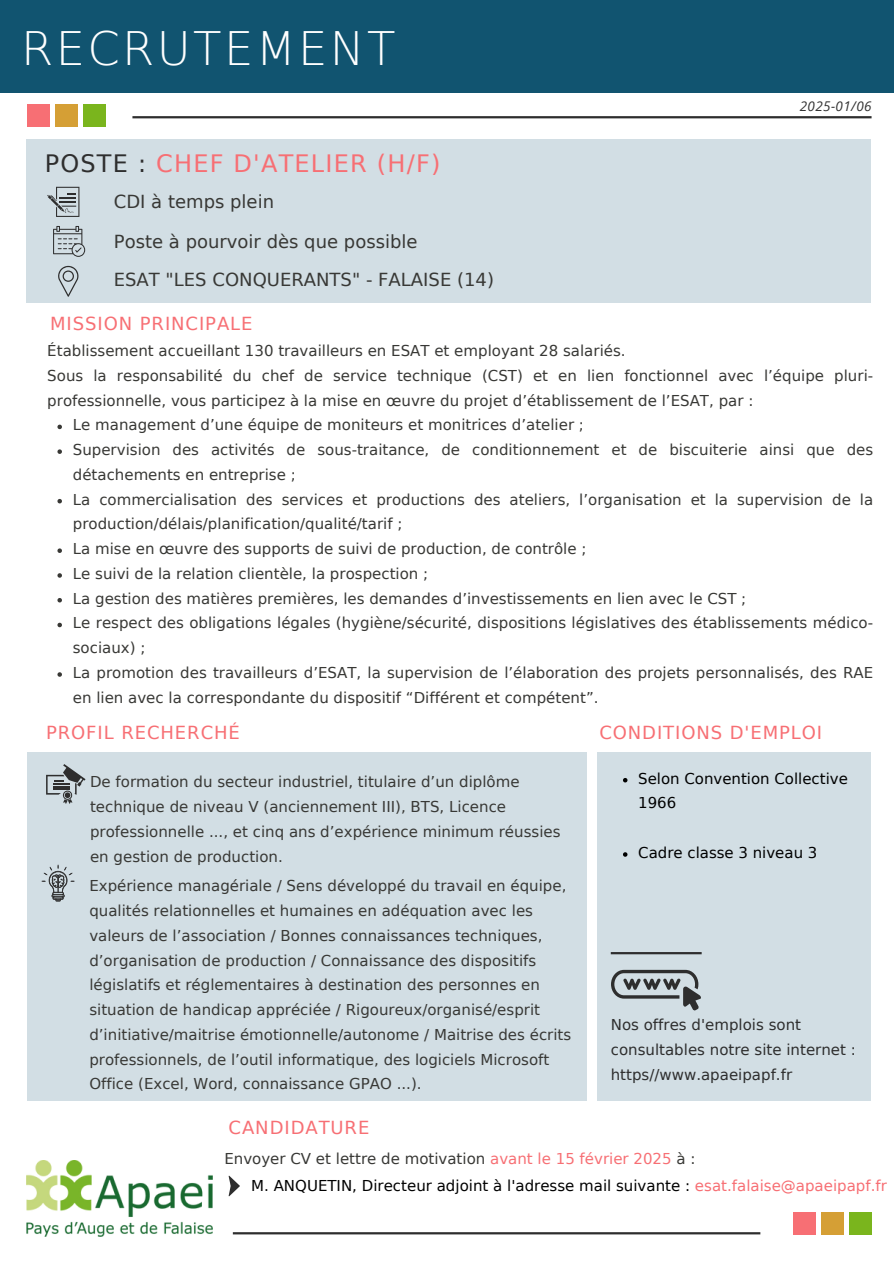
<style>
.page{position:relative;width:894px;height:1264px;background:#fff}
.page>*{position:absolute;margin:0;border:0;box-sizing:border-box;transform-origin:0 0}
.t1{font:200 46.5px "DejaVu Sans";letter-spacing:.05em;color:#fff}
.t2{font:24px "DejaVu Sans";letter-spacing:.05em;color:#f76f74}
.t3{font:18px "DejaVu Sans";color:#383835}
.t4{font:18px "DejaVu Sans";letter-spacing:.05em;color:#f76f74}
.t5{font:15px/24.8px "DejaVu Sans";color:#383835}
.t6{font:15px/24.8px "DejaVu Sans";color:#000}
.t7{font:15px/24.8px "DejaVu Sans";color:#2e2e2e}
.t8{font:italic 13.5px "Open Sans";letter-spacing:.03em;color:#333}
.s1{color:#2e2e2e}
.s2{color:#f76f74}
</style>
<div class="page">
<div style="left:0;top:0;width:893px;height:92px;background:#115470"></div>
<div style="left:27px;top:140px;width:843px;height:163px;background:#d2dee4"></div>
<div style="left:27px;top:104px;width:22px;height:22px;background:#f76f74"></div>
<div style="left:55px;top:104px;width:22px;height:22px;background:#d59f35"></div>
<div style="left:83px;top:104px;width:22px;height:22px;background:#7ab51d"></div>
<svg style="left:47px;top:187px;width:32px;height:30px"></svg>
<svg style="left:53px;top:226px;width:32px;height:30px"></svg>
<hr style="left:132px;top:116px;width:739px;height:2px;background:#2e2e2e">
<svg style="left:58px;top:266px;width:20px;height:31px"></svg>
<div style="left:27px;top:752px;width:559px;height:349px;background:#d2dee4"></div>
<div style="left:597px;top:752px;width:274px;height:349px;background:#d2dee4"></div>
<svg style="left:46px;top:764px;width:39px;height:39px"></svg>
<svg style="left:42px;top:864px;width:32px;height:37px"></svg>
<div style="left:792px;top:1212px;width:23px;height:22px;background:#f76f74"></div>
<div style="left:821px;top:1212px;width:22px;height:22px;background:#d59f35"></div>
<div style="left:849px;top:1212px;width:22px;height:22px;background:#7ab51d"></div>
<img style="left:27px;top:1160px;width:185px;height:76px">
<svg style="left:611px;top:969px;width:90px;height:41px"></svg>
<hr style="left:610px;top:952px;width:91px;height:2px;background:#2e2e2e">
<svg style="left:57px;top:424px;width:5px;height:5px"></svg>
<svg style="left:57px;top:449px;width:5px;height:5px"></svg>
<svg style="left:57px;top:499px;width:5px;height:4px"></svg>
<svg style="left:57px;top:548px;width:5px;height:5px"></svg>
<svg style="left:57px;top:573px;width:5px;height:4px"></svg>
<svg style="left:57px;top:598px;width:5px;height:4px"></svg>
<svg style="left:57px;top:622px;width:5px;height:5px"></svg>
<svg style="left:57px;top:672px;width:5px;height:4px"></svg>
<svg style="left:623px;top:778px;width:4px;height:4px"></svg>
<svg style="left:623px;top:852px;width:4px;height:4px"></svg>
<hr style="left:233px;top:1232px;width:527px;height:2px;background:#2e2e2e">
<svg style="left:228px;top:1175px;width:12px;height:21px"></svg>
<p class="t1" style="left:21px;top:22px;width:376px">RECRUTEMENT</p>
<h4 class="t2" style="left:45px;top:149px;width:397px"><span class="s1">POSTE :</span> CHEF D'ATELIER (H/F)</h4>
<p class="t3" style="left:114px;top:191px;width:162px">CDI à temps plein</p>
<h3 class="t3" style="left:114px;top:231px;width:305px">Poste à pourvoir dès que possible</h3>
<h3 class="t3" style="left:114px;top:269px;width:381px">ESAT "LES CONQUERANTS" - FALAISE (14)</h3>
<h5 class="t4" style="left:50px;top:314px;width:204px">MISSION PRINCIPALE</h5>
<p class="t8" style="left:799px;top:96px;width:73px">2025-01/06</p>
<p class="t5" style="left:47px;top:338px;width:827px">Établissement accueillant 130 travailleurs en ESAT et employant 28 salariés.<br>Sous la responsabilité du chef de service technique (CST) et en lien fonctionnel avec l’équipe pluri&shy;professionnelle, vous participez à la mise en œuvre du projet d’établissement de l’ESAT, par :</p>
<h1 class="t5" style="left:73px;top:412px;width:512px">Le management d’une équipe de moniteurs et monitrices d’atelier ;</h1>
<p class="t5" style="left:73px;top:437px;width:801px">Supervision des activités de sous-traitance, de conditionnement et de biscuiterie ainsi que des détachements en entreprise ;</p>
<p class="t5" style="left:73px;top:487px;width:801px">La commercialisation des services et productions des ateliers, l’organisation et la supervision de la production/délais/planification/qualité/tarif ;</p>
<p class="t5" style="left:73px;top:536px;width:515px">La mise en œuvre des supports de suivi de production, de contrôle ;</p>
<h2 class="t5" style="left:73px;top:561px;width:357px">Le suivi de la relation clientèle, la prospection ;</h2>
<p class="t5" style="left:73px;top:586px;width:674px">La gestion des matières premières, les demandes d’investissements en lien avec le CST ;</p>
<h4 class="t5" style="left:73px;top:610px;width:801px">Le respect des obligations légales (hygiène/sécurité, dispositions législatives des établissements médico&shy;sociaux) ;</h4>
<p class="t5" style="left:73px;top:660px;width:801px">La promotion des travailleurs d’ESAT, la supervision de l’élaboration des projets personnalisés, des RAE en lien avec la correspondante du dispositif “Différent et compétent”.</p>
<p class="t4" style="left:46px;top:722px;width:195px">PROFIL RECHERCHÉ</p>
<p class="t5" style="left:90px;top:769px;width:472px">De formation du secteur industriel, titulaire d’un diplôme technique de niveau V (anciennement III), BTS, Licence professionnelle ..., et cinq ans d’expérience minimum réussies en gestion de production.</p>
<p class="t5" style="left:89px;top:873px;width:483px">Expérience managériale / Sens développé du travail en équipe, qualités relationnelles et humaines en adéquation avec les valeurs de l’association / Bonnes connaissances techniques, d’organisation de production / Connaissance des dispositifs législatifs et réglementaires à destination des personnes en situation de handicap appréciée / Rigoureux/organisé/esprit d’initiative/maitrise émotionnelle/autonome / Maitrise des écrits professionnels, de l’outil informatique, des logiciels Microsoft Office (Excel, Word, connaissance GPAO ...).</p>
<p class="t4" style="left:599px;top:722px;width:224px">CONDITIONS D'EMPLOI</p>
<p class="t6" style="left:638px;top:766px;width:211px">Selon Convention Collective<br>1966</p>
<p class="t6" style="left:638px;top:840px;width:180px">Cadre classe 3 niveau 3</p>
<p class="t7" style="left:610px;top:1012px;width:246px">Nos offres d'emplois sont consultables notre site internet : https//www.apaeipapf.fr</p>
<p class="t4" style="left:228px;top:1117px;width:142px">CANDIDATURE</p>
<h3 class="t5" style="left:224px;top:1146px;width:472px">Envoyer CV et lettre de motivation <span class="s2">avant le 15 février 2025</span> à :</h3>
<p class="t6" style="left:251px;top:1173px;width:637px">M. ANQUETIN, Directeur adjoint à l'adresse mail suivante : <span class="s2">esat.falaise@apaeipapf.fr</span></p>
</div>
